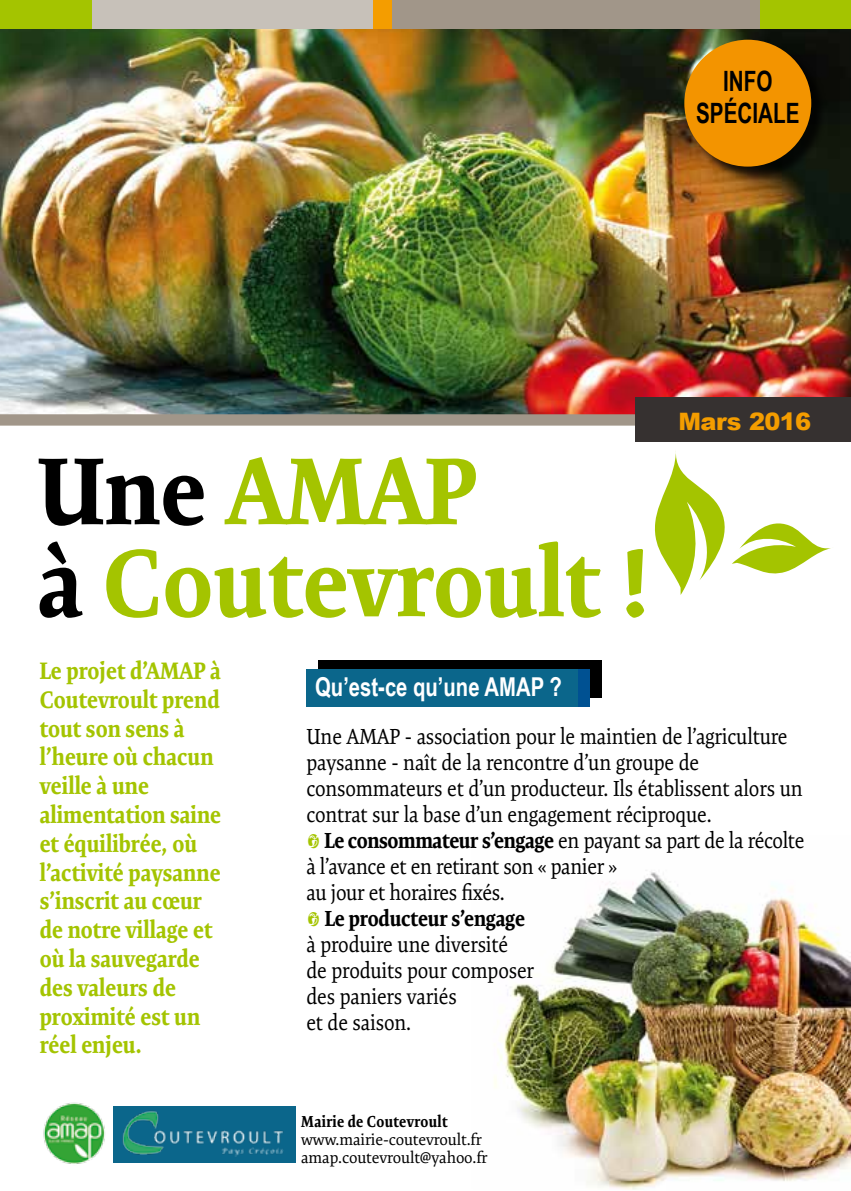
<style>
.page{position:relative;width:851px;height:1191px;background:#fff}
.page>*{position:absolute;margin:0;border:0;box-sizing:border-box;transform-origin:0 0}
.t1{font:700 96px/92px "Expo Serif Pro";color:#a4c400;scale:.95 1}
.t2{font:700 28px/32px "Arial Narrow";color:#000;text-align:center;scale:.9 1}
.t3{font:700 26px "Arial Narrow";color:#fff;scale:.95 1}
.t4{font:700 24px/28.8px "Expo Serif Pro";color:#a4c400;scale:.9 1}
.t5{font:900 24px "Arial";letter-spacing:-.025em;color:#f49d00}
.t6{font:22px/26px "Expo Serif Pro";letter-spacing:-.01em;color:#000;scale:.9 1}
.t7{font:16px/18px "Expo Serif Pro";letter-spacing:-.01em;color:#000}
.t8{font:700 16px "Expo Serif Pro";letter-spacing:.02em;color:#000;scale:.89 1}
.s1{color:#000}
.s2{font-size:20px;color:#a4c400}
.s3{font-weight:700}
</style>
<div class="page">
<img style="left:494px;top:872px;width:356px;height:318px">
<img style="left:0;top:28px;width:850px;height:386px">
<div style="left:344px;top:0;width:79px;height:28px;background:#f49d00"></div>
<div style="left:17px;top:0;width:355px;height:28px;background:#c7c1b9"></div>
<div style="left:392px;top:0;width:368px;height:28px;background:#a19689"></div>
<div style="left:760px;top:0;width:90px;height:28px;background:#a4c400"></div>
<div style="left:0;top:0;width:91px;height:28px;background:#a4c400"></div>
<svg style="left:0;top:414px;width:635px;height:11px;background:#a09588"></svg>
<div style="left:318px;top:660px;width:284px;height:37px;background:#000"></div>
<div style="left:306px;top:669px;width:284px;height:37px;background:#005192"></div>
<div style="left:306px;top:669px;width:271px;height:37px;background:#0b668b"></div>
<div style="left:113px;top:1106px;width:182px;height:56px;background:#0b668b"></div>
<img style="left:122px;top:1110px;width:162px;height:47px">
<svg style="left:654px;top:451px;width:177px;height:144px"></svg>
<div style="left:686px;top:42px;width:141px;height:141px;background:#000;opacity:.75"></div>
<div style="left:684px;top:40px;width:127px;height:127px;background:#f39400;border-radius:50%"></div>
<img style="left:43px;top:1102px;width:62px;height:62px">
<div style="left:635px;top:398px;width:215px;height:44px;background:#363130"></div>
<p class="t2" style="left:696px;top:65px;width:116px">INFO<br>SPÉCIALE</p>
<h1 class="t1" style="left:38px;top:445px;width:646px"><span class="s1">Une</span> AMAP<br><span class="s1">à</span> Coutevroult !</h1>
<p class="t5" style="left:678px;top:404px;width:134px">Mars 2016</p>
<p class="t4" style="left:40px;top:656px;width:203px">Le projet d’AMAP à<br>Coutevroult prend tout son sens à l’heure où chacun veille à une alimentation saine et équilibrée, où l’activité paysanne s’inscrit au cœur de notre village et où la sauvegarde des valeurs de proximité est un réel enjeu.</p>
<p class="t3" style="left:315px;top:671px;width:261px">Qu’est-ce qu’une AMAP ?</p>
<p class="t6" style="left:306px;top:723px;width:555px">Une AMAP - association pour le maintien de l’agriculture paysanne - naît de la rencontre d’un groupe de consommateurs et d’un producteur. Ils établissent alors un contrat sur la base d’un engagement réciproque.<br><span class="s2">g</span> <span class="s3">Le consommateur s’engage</span> en payant sa part de la récolte à l’avance et en retirant son « panier »<br>au jour et horaires fixés.<br><span class="s2">g</span> <span class="s3">Le producteur s’engage<br></span>à produire une diversité<br>de produits pour composer<br>des paniers variés<br>et de saison.</p>
<p class="t8" style="left:301px;top:1111px;width:166px">Mairie de Coutevroult</p>
<p class="t7" style="left:301px;top:1130px;width:188px">www.mairie-coutevroult.fr amap.coutevroult@yahoo.fr</p>
</div>
